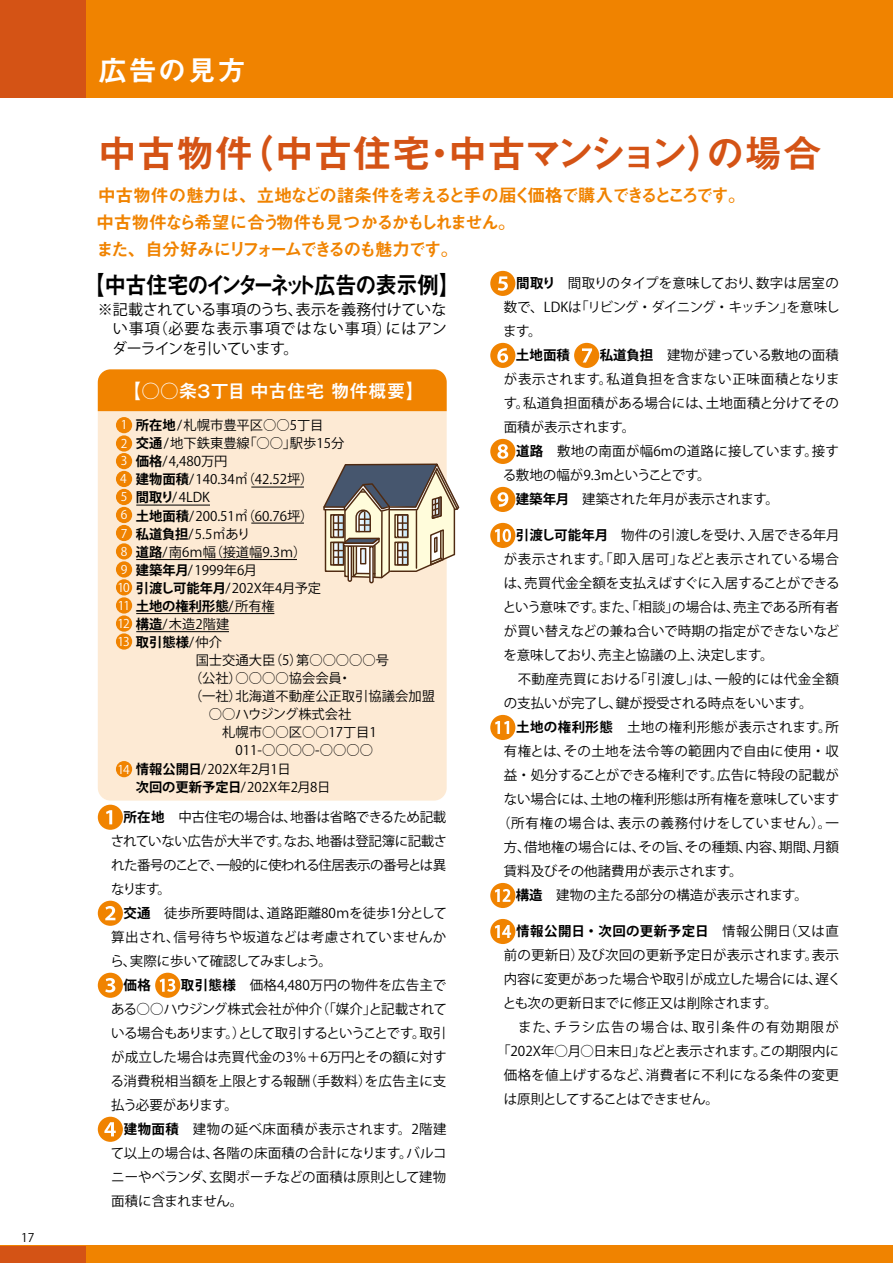
<style>
.page{position:relative;width:893px;height:1263px;background:#fff}
.page>*{position:absolute;margin:0;border:0;box-sizing:border-box;transform-origin:0 0}
.t1{font:39px "Midashi Go Pr 5 MB31";color:#d45315}
.t2{font:28.5px "Midashi Go Pro MB31";letter-spacing:.045em;color:#fff}
.t3{font:24px "Midashi Go Pr 5 MB31";letter-spacing:-.07em;color:#000;scale:.9 1}
.t4{font:700 18.6px "Mi Go MB1 Std De";color:#fff}
.t5{font:18px/27px "Midashi Go Pr 5 MB31";letter-spacing:-.115em;color:#f08300}
.t6{font:15px/19.5px "Koz Go Pro";letter-spacing:.02em;color:#000;text-align:justify}
.t7{font:13.5px/24px "Koz Go Pro";color:#000;text-align:justify}
.t8{font:13.5px "Koz Go Pro";letter-spacing:.025em;color:#000}
.t9{font:13.5px "Koz Go Pro";letter-spacing:-.03em;color:#000}
.t10{font:700 13.5px "Koz Go Pro";letter-spacing:.025em;color:#000}
.t11{font:13.5px "Koz Go Pro";letter-spacing:.055em;color:#000}
.t12{font:13.5px "Koz Go Pro";letter-spacing:.02em;color:#000}
.t13{font:13.5px "Koz Go Pro";letter-spacing:.1em;color:#000}
.t14{font:13.5px "Koz Go Pro";letter-spacing:.035em;color:#000}
.t15{font:13.5px "Koz Go Pro";letter-spacing:.03em;color:#000}
.t16{font:13.5px "Koz Go Pro";letter-spacing:-.04em;color:#000}
.t17{font:13.5px "Koz Go Pro";letter-spacing:-.02em;color:#000}
.t18{font:13.5px "Koz Go Pro";letter-spacing:-.08em;color:#000}
.t19{font:13.35px "Koz Go Pro";color:#000}
.t20{font:700 13.35px "Koz Go Pro";color:#000}
.t21{font:13.35px "Koz Go Pro";letter-spacing:-.025em;color:#000}
.t22{font:12px/18px "Koz Go Pro";letter-spacing:-.07em;color:#fff;text-align:justify}
.t23{font:12px "Koz Go Pro";color:#000}
.s1{font-weight:700}
.s2{font-weight:400}
</style>
<div class="page">
<div style="left:0;top:0;width:893px;height:98px;background:#f08300"></div>
<div style="left:0;top:0;width:85px;height:98px;background:#d45315"></div>
<div style="left:0;top:1246px;width:893px;height:17px;background:#f08300"></div>
<div style="left:0;top:1246px;width:85px;height:17px;background:#d45315"></div>
<div style="left:98px;top:371px;width:349px;height:430px;background:#fdead4;border-radius:13px"></div>
<div style="left:116px;top:417px;width:16px;height:16px;background:#f08300;border-radius:50%"></div>
<div style="left:116px;top:435px;width:16px;height:17px;background:#f08300;border-radius:50%"></div>
<div style="left:116px;top:453px;width:16px;height:16px;background:#f08300;border-radius:50%"></div>
<div style="left:116px;top:471px;width:16px;height:16px;background:#f08300;border-radius:50%"></div>
<div style="left:116px;top:489px;width:16px;height:16px;background:#f08300;border-radius:50%"></div>
<div style="left:116px;top:507px;width:16px;height:16px;background:#f08300;border-radius:50%"></div>
<div style="left:116px;top:543px;width:16px;height:16px;background:#f08300;border-radius:50%"></div>
<div style="left:116px;top:561px;width:16px;height:16px;background:#f08300;border-radius:50%"></div>
<div style="left:116px;top:579px;width:16px;height:16px;background:#f08300;border-radius:50%"></div>
<div style="left:116px;top:597px;width:16px;height:17px;background:#f08300;border-radius:50%"></div>
<div style="left:116px;top:615px;width:16px;height:17px;background:#f08300;border-radius:50%"></div>
<div style="left:116px;top:633px;width:16px;height:17px;background:#f08300;border-radius:50%"></div>
<div style="left:116px;top:761px;width:16px;height:16px;background:#f08300;border-radius:50%"></div>
<div style="left:116px;top:525px;width:16px;height:16px;background:#f08300;border-radius:50%"></div>
<div style="left:98px;top:369px;width:349px;height:42px;background:#f08300"></div>
<hr style="left:251px;top:487px;width:53px;height:1px;background:#000">
<hr style="left:251px;top:523px;width:53px;height:1px;background:#000">
<hr style="left:136px;top:505px;width:74px;height:1px;background:#000">
<hr style="left:136px;top:559px;width:161px;height:1px;background:#000">
<hr style="left:136px;top:613px;width:138px;height:1px;background:#000">
<hr style="left:136px;top:631px;width:93px;height:1px;background:#000">
<svg style="left:98px;top:805px;width:25px;height:25px"></svg>
<svg style="left:98px;top:901px;width:25px;height:25px"></svg>
<svg style="left:98px;top:973px;width:25px;height:25px"></svg>
<svg style="left:155px;top:973px;width:25px;height:25px"></svg>
<svg style="left:98px;top:1117px;width:25px;height:25px"></svg>
<svg style="left:490px;top:271px;width:25px;height:25px"></svg>
<svg style="left:490px;top:343px;width:25px;height:25px"></svg>
<svg style="left:574px;top:343px;width:25px;height:25px"></svg>
<svg style="left:490px;top:439px;width:25px;height:25px"></svg>
<svg style="left:490px;top:487px;width:25px;height:25px"></svg>
<svg style="left:490px;top:523px;width:25px;height:25px"></svg>
<svg style="left:490px;top:715px;width:25px;height:25px"></svg>
<svg style="left:490px;top:883px;width:25px;height:25px"></svg>
<svg style="left:490px;top:919px;width:25px;height:25px"></svg>
<svg style="left:323px;top:463px;width:136px;height:120px"></svg>
<p class="t23" style="left:21px;top:1229px;width:15px">17</p>
<h2 class="t2" style="left:98px;top:48px;width:149px">広告の見方</h2>
<h1 class="t1" style="left:98px;top:122px;width:725px">中古物件（中古住宅・中古マンション）の場合</h1>
<h3 class="t5" style="left:96px;top:181px;width:651px">中古物件の魅力は、立地などの諸条件を考えると手の届く価格で購入できるところです。中古物件なら希望に合う物件も見つかるかもしれません。<br>また、自分好みにリフォームできるのも魅力です。</h3>
<h3 class="t3" style="left:83px;top:266px;width:421px">【中古住宅のインターネット広告の表示例】</h3>
<p class="t6" style="left:112px;top:300px;width:336px;text-indent:-14px">※記載されている事項のうち、表示を義務付けていない事項（必要な表示事項ではない事項）にはアンダーラインを引いています。</p>
<p class="t7" style="left:503px;top:272px;width:338px;text-indent:13px"><span class="s1">間取り</span>　間取りのタイプを意味しており、数字は居室の数で、LDKは「リビング・ダイニング・キッチン」を意味します。</p>
<p class="t10" style="left:516px;top:347px;width:56px">土地面積</p>
<p class="t7" style="left:504px;top:344px;width:337px;text-indent:96px"><span class="s1">私道負担</span>　建物が建っている敷地の面積が表示されます。私道負担を含まない正味面積となります。私道負担面積がある場合には、土地面積と分けてその面積が表示されます。</p>
<p class="t12" style="left:516px;top:443px;width:324px"><span class="s1">道路</span>　敷地の南面が幅6mの道路に接しています。接す</p>
<p class="t17" style="left:503px;top:467px;width:209px">る敷地の幅が9.3mということです。</p>
<p class="t9" style="left:516px;top:491px;width:265px"><span class="s1">建築年月</span>　建築された年月が表示されます。</p>
<p class="t7" style="left:516px;top:524px;width:325px"><span class="s1">引渡し可能年月</span>　物件の引渡しを受け、入居できる年月</p>
<p class="t7" style="left:504px;top:548px;width:337px">が表示されます。「即入居可」などと表示されている場合</p>
<p class="t7" style="left:504px;top:572px;width:337px">は、売買代金全額を支払えばすぐに入居することができる</p>
<p class="t7" style="left:503px;top:596px;width:338px">という意味です。また、「相談」の場合は、売主である所有者</p>
<p class="t7" style="left:504px;top:620px;width:337px">が買い替えなどの兼ね合いで時期の指定ができないなど</p>
<p class="t16" style="left:503px;top:647px;width:272px">を意味しており、売主と協議の上、決定します。</p>
<p class="t8" style="left:490px;top:671px;width:350px">　　不動産売買における「引渡し」は、一般的には代金全額</p>
<p class="t7" style="left:504px;top:692px;width:310px">の支払いが完了し、鍵が授受される時点をいいます。</p>
<p class="t15" style="left:516px;top:719px;width:324px"><span class="s1">土地の権利形態</span>　土地の権利形態が表示されます。所</p>
<p class="t8" style="left:504px;top:743px;width:337px">有権とは、その土地を法令等の範囲内で自由に使用・収</p>
<p class="t7" style="left:504px;top:764px;width:337px">益・処分することができる権利です。広告に特段の記載が</p>
<p class="t7" style="left:504px;top:788px;width:337px">ない場合には、土地の権利形態は所有権を意味しています</p>
<p class="t11" style="left:497px;top:815px;width:343px">（所有権の場合は、表示の義務付けをしていません）。一</p>
<p class="t7" style="left:504px;top:836px;width:337px">方、借地権の場合には、その旨、その種類、内容、期間、月額</p>
<p class="t7" style="left:504px;top:860px;width:240px">賃料及びその他諸費用が表示されます。</p>
<p class="t7" style="left:516px;top:884px;width:294px"><span class="s1">構造</span>　建物の主たる部分の構造が表示されます。</p>
<p class="t10" style="left:516px;top:923px;width:324px">情報公開日・次回の更新予定日<span class="s2">　情報公開日（又は直</span></p>
<p class="t7" style="left:504px;top:944px;width:337px">前の更新日）及び次回の更新予定日が表示されます。表示</p>
<p class="t7" style="left:504px;top:968px;width:339px">内容に変更があった場合や取引が成立した場合には、遅く</p>
<p class="t7" style="left:503px;top:992px;width:276px">とも次の更新日までに修正又は削除されます。</p>
<p class="t13" style="left:490px;top:1019px;width:350px">　　また、チラシ広告の場合は、取引条件の有効期限が</p>
<p class="t9" style="left:497px;top:1043px;width:343px">「202X年○月○日末日」などと表示されます。この期限内に</p>
<p class="t14" style="left:504px;top:1067px;width:337px">価格を値上げするなど、消費者に不利になる条件の変更</p>
<p class="t18" style="left:504px;top:1091px;width:217px">は原則としてすることはできません。</p>
<h3 class="t4" style="left:122px;top:377px;width:303px">【○○条３丁目 中古住宅 物件概要】</h3>
<p class="t19" style="left:136px;top:417px;width:189px"><span class="s1">所在地</span>/札幌市豊平区○○5丁目</p>
<p class="t19" style="left:136px;top:435px;width:210px"><span class="s1">交通</span>/地下鉄東豊線「○○」駅歩15分</p>
<p class="t19" style="left:136px;top:453px;width:93px"><span class="s1">価格</span>/4,480万円</p>
<p class="t19" style="left:136px;top:471px;width:179px"><span class="s1">建物面積</span>/140.34㎡（42.52坪）</p>
<p class="t19" style="left:136px;top:489px;width:76px"><span class="s1">間取り</span>/4LDK</p>
<p class="t19" style="left:136px;top:507px;width:179px"><span class="s1">土地面積</span>/200.51㎡（60.76坪）</p>
<p class="t19" style="left:136px;top:525px;width:116px"><span class="s1">私道負担</span>/5.5㎡あり</p>
<p class="t19" style="left:136px;top:543px;width:172px"><span class="s1">道路</span>/南6ｍ幅（接道幅9.3ｍ）</p>
<p class="t19" style="left:136px;top:561px;width:123px"><span class="s1">建築年月</span>/1999年6月</p>
<p class="t19" style="left:136px;top:579px;width:187px"><span class="s1">引渡し可能年月</span>/202X年4月予定</p>
<p class="t20" style="left:136px;top:597px;width:141px">土地の権利形態<span class="s2">/所有権</span></p>
<p class="t19" style="left:136px;top:615px;width:95px"><span class="s1">構造</span>/木造2階建</p>
<p class="t20" style="left:136px;top:633px;width:88px">取引態様<span class="s2">/仲介</span></p>
<p class="t19" style="left:196px;top:652px;width:195px">国士交通大臣（5）第○○○○○号</p>
<p class="t19" style="left:189px;top:670px;width:164px">（公社）○○○○協会会員・</p>
<p class="t19" style="left:189px;top:688px;width:247px">（一社）北海道不動産公正取引協議会加盟</p>
<p class="t21" style="left:209px;top:706px;width:144px">○○ハウジング株式会社</p>
<p class="t19" style="left:222px;top:724px;width:156px">札幌市○○区○○17丁目1</p>
<p class="t19" style="left:236px;top:742px;width:139px">011-○○○○-○○○○</p>
<p class="t19" style="left:136px;top:760px;width:156px"><span class="s1">情報公開日</span>/202X年2月1日</p>
<p class="t19" style="left:136px;top:778px;width:196px"><span class="s1">次回の更新予定日</span>/202X年2月8日</p>
<p class="t22" style="left:120px;top:416px;width:9px">1<br>2<br>3<br>4<br>5<br>6</p>
<p class="t22" style="left:118px;top:542px;width:14px;text-align:left">8<br>9<br>10<br>11<br>12<br>13</p>
<p class="t22" style="left:121px;top:524px;width:8px">7</p>
<p class="t22" style="left:118px;top:760px;width:14px">14</p>
<p class="t7" style="left:111px;top:806px;width:338px;text-indent:13px"><span class="s1">所在地</span>　中古住宅の場合は、地番は省略できるため記載されていない広告が大半です。なお、地番は登記簿に記載された番号のことで、一般的に使われる住居表示の番号とは異なります。</p>
<p class="t7" style="left:110px;top:902px;width:338px;text-indent:13px"><span class="s1">交通</span>　徒歩所要時間は、道路距離80ｍを徒歩1分として算出され、信号待ちや坂道などは考慮されていませんから、実際に歩いて確認してみましょう。</p>
<p class="t10" style="left:124px;top:976px;width:29px">価格</p>
<p class="t7" style="left:110px;top:974px;width:338px;text-indent:70px"><span class="s1">取引態様</span>　価格4,480万円の物件を広告主である○○ハウジング株式会社が仲介（「媒介」と記載されている場合もあります。）として取引するということです。取引が成立した場合は売買代金の3％＋6万円とその額に対する消費税相当額を上限とする報酬（手数料）を広告主に支払う必要があります。</p>
<p class="t7" style="left:111px;top:1118px;width:337px;text-indent:13px"><span class="s1">建物面積</span>　建物の延べ床面積が表示されます。2階建て以上の場合は、各階の床面積の合計になります。バルコニーやベランダ、玄関ポーチなどの面積は原則として建物面積に含まれません。</p>
</div>
